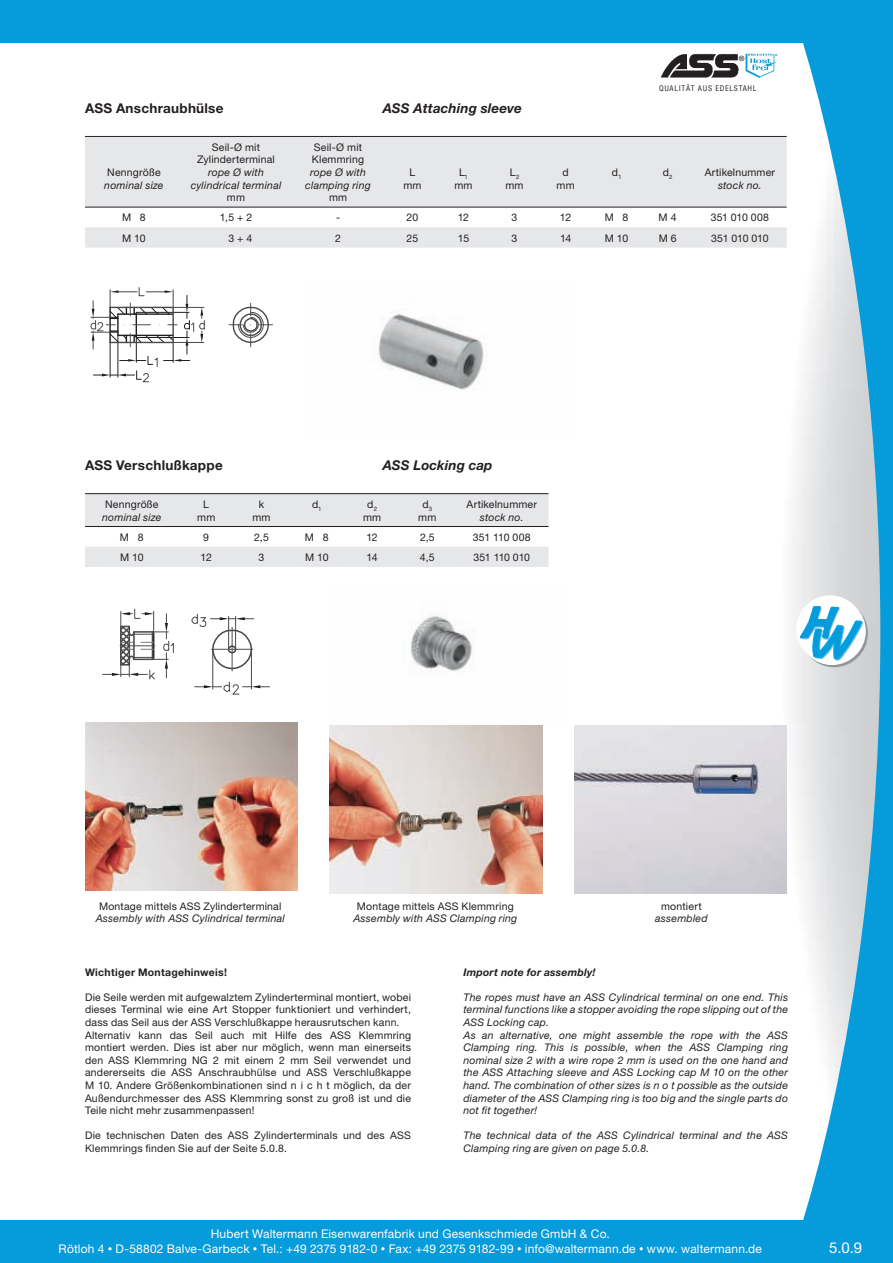
<style>
.page{position:relative;width:893px;height:1263px;background:#fff}
.page>*{position:absolute;margin:0;border:0;box-sizing:border-box;transform-origin:0 0}
.t1{font:15px "Helvetica Neue";color:#fff}
.t2{font:700 13.5px "Helvetica Neue";letter-spacing:.02em;color:#231f20}
.t3{font:italic 700 13.5px "Helvetica Neue";letter-spacing:.01em;color:#231f20}
.t4{font:12px/14.4px "Helvetica Neue";letter-spacing:.015em;color:#fff;text-align:center}
.t5{font:10.5px/12.6px "Helvetica Neue";letter-spacing:.02em;color:#231f20;text-align:center}
.t6{font:italic 10.5px/12.6px "Helvetica Neue";letter-spacing:.02em;color:#231f20}
.t7{font:700 10.5px "Helvetica Neue";letter-spacing:.025em;color:#231f20}
.t8{font:italic 700 10.5px "Helvetica Neue";letter-spacing:.02em;color:#231f20}
.t9{font:10.5px "Helvetica Neue";letter-spacing:-.005em;color:#231f20}
.t10{font:10.5px "Helvetica Neue";letter-spacing:-.03em;color:#231f20}
.t11{font:10.5px "Helvetica Neue";letter-spacing:-.02em;color:#231f20}
.t12{font:condensed 7.5px "Helvetica";letter-spacing:.09em;color:#231f20}
.t13{font:500 7.2px "Helvetica Neue";color:#231f20}
.s1{font-size:9px}
</style>
<div class="page">
<img style="left:660px;top:53px;width:79px;height:25px">
<img style="left:745px;top:53px;width:33px;height:25px">
<svg style="left:784px;top:43px;width:109px;height:1220px"></svg>
<div style="left:0;top:0;width:893px;height:43px;background:#069bda"></div>
<div style="left:0;top:1220px;width:821px;height:43px;background:#069bda"></div>
<svg style="left:796px;top:595px;width:68px;height:68px"></svg>
<svg style="left:800px;top:599px;width:68px;height:68px"></svg>
<div style="left:798px;top:597px;width:68px;height:68px;background:#fff;border-radius:50%"></div>
<svg style="left:800px;top:606px;width:63px;height:54px"></svg>
<img style="left:378px;top:313px;width:106px;height:77px">
<img style="left:411px;top:612px;width:132px;height:114px">
<svg style="left:90px;top:287px;width:115px;height:95px"></svg>
<svg style="left:229px;top:303px;width:44px;height:44px"></svg>
<hr style="left:232px;top:627px;width:1px;height:44px;background:#4e4f50">
<hr style="left:251px;top:649px;width:1px;height:40px;background:#494a4b">
<hr style="left:212px;top:649px;width:1px;height:40px;background:#494a4b">
<svg style="left:103px;top:608px;width:71px;height:72px"></svg>
<svg style="left:191px;top:614px;width:63px;height:56px"></svg>
<svg style="left:195px;top:682px;width:75px;height:13px"></svg>
<svg style="left:85px;top:493px;width:464px;height:74px"></svg>
<svg style="left:85px;top:137px;width:702px;height:111px;fill:#e6e7e9"></svg>
<svg style="left:85px;top:136px;width:702px;height:1px"></svg>
<svg style="left:85px;top:206px;width:702px;height:2px"></svg>
<img style="left:85px;top:723px;width:213px;height:168px">
<img style="left:330px;top:725px;width:212px;height:168px">
<img style="left:574px;top:725px;width:213px;height:168px">
<p class="t13" style="left:739px;top:55px;width:7px">®</p>
<p class="t2" style="left:85px;top:103px;width:140px">ASS Anschraubhülse</p>
<p class="t3" style="left:383px;top:103px;width:141px">ASS Attaching sleeve</p>
<p class="t12" style="left:659px;top:85px;width:99px">QUALITÄT AUS EDELSTAHL</p>
<p class="t5" style="left:107px;top:167px;width:55px">Nenngröße</p>
<p class="t6" style="left:104px;top:179px;width:61px">nominal size</p>
<p class="t5" style="left:197px;top:142px;width:79px">Seil-Ø mit<br>Zylinderterminal</p>
<p class="t6" style="left:191px;top:167px;width:92px;text-align:center">rope Ø with cylindrical terminal</p>
<p class="t5" style="left:227px;top:192px;width:20px">mm</p>
<p class="t5" style="left:312px;top:142px;width:54px;text-align:left">Seil-Ø mit<br>Klemmring</p>
<p class="t6" style="left:305px;top:167px;width:67px;text-align:center">rope Ø with clamping ring</p>
<p class="t5" style="left:329px;top:192px;width:20px">mm</p>
<p class="t5" style="left:403px;top:167px;width:20px">L mm</p>
<p class="t5" style="left:454px;top:167px;width:20px">L<sub>1 </sub>mm</p>
<p class="t5" style="left:505px;top:167px;width:20px">L<sub>2 </sub>mm</p>
<p class="t5" style="left:556px;top:167px;width:20px">d mm</p>
<p class="t5" style="left:612px;top:167px;width:11px">d<sub>1</sub></p>
<p class="t5" style="left:663px;top:167px;width:11px">d<sub>2</sub></p>
<p class="t5" style="left:705px;top:167px;width:72px">Artikelnummer</p>
<p class="t6" style="left:718px;top:179px;width:45px">stock no.</p>
<p class="t5" style="left:122px;top:212px;width:25px">M 8</p>
<p class="t5" style="left:220px;top:212px;width:34px">1,5 + 2</p>
<p class="t5" style="left:336px;top:212px;width:6px">-</p>
<p class="t5" style="left:407px;top:212px;width:13px">20</p>
<p class="t5" style="left:458px;top:212px;width:13px">12</p>
<p class="t5" style="left:512px;top:212px;width:7px">3</p>
<p class="t5" style="left:560px;top:212px;width:13px">12</p>
<p class="t5" style="left:605px;top:212px;width:25px">M 8</p>
<p class="t5" style="left:659px;top:212px;width:19px">M 4</p>
<p class="t5" style="left:711px;top:212px;width:60px">351 010 008</p>
<p class="t5" style="left:122px;top:233px;width:25px">M 10</p>
<p class="t5" style="left:228px;top:233px;width:25px">3 + 4</p>
<p class="t5" style="left:335px;top:233px;width:7px">2</p>
<p class="t5" style="left:407px;top:233px;width:13px">25</p>
<p class="t5" style="left:458px;top:233px;width:13px">15</p>
<p class="t5" style="left:512px;top:233px;width:7px">3</p>
<p class="t5" style="left:560px;top:233px;width:13px">14</p>
<p class="t5" style="left:605px;top:233px;width:25px">M 10</p>
<p class="t5" style="left:659px;top:233px;width:19px">M 6</p>
<p class="t11" style="left:711px;top:234px;width:59px">351 010 010</p>
<p class="t2" style="left:85px;top:460px;width:139px">ASS Verschlußkappe</p>
<p class="t3" style="left:383px;top:460px;width:111px">ASS Locking cap</p>
<p class="t5" style="left:105px;top:499px;width:55px">Nenngröße</p>
<p class="t6" style="left:102px;top:511px;width:61px">nominal size</p>
<p class="t5" style="left:197px;top:499px;width:20px">L mm</p>
<p class="t5" style="left:252px;top:499px;width:20px">k mm</p>
<p class="t5" style="left:312px;top:499px;width:11px">d<sub>1</sub></p>
<p class="t5" style="left:363px;top:499px;width:20px">d<sub>2 </sub>mm</p>
<p class="t5" style="left:418px;top:499px;width:20px">d<sub>3 </sub>mm</p>
<p class="t5" style="left:467px;top:499px;width:72px">Artikelnummer</p>
<p class="t6" style="left:480px;top:511px;width:45px">stock no.</p>
<p class="t5" style="left:120px;top:532px;width:25px">M 8</p>
<p class="t5" style="left:203px;top:532px;width:7px">9</p>
<p class="t5" style="left:254px;top:532px;width:16px">2,5</p>
<p class="t5" style="left:305px;top:532px;width:25px">M 8</p>
<p class="t5" style="left:366px;top:532px;width:13px">12</p>
<p class="t5" style="left:420px;top:532px;width:16px">2,5</p>
<p class="t9" style="left:473px;top:533px;width:59px">351 110 008</p>
<p class="t5" style="left:120px;top:552px;width:25px">M 10</p>
<p class="t5" style="left:201px;top:552px;width:13px">12</p>
<p class="t5" style="left:259px;top:552px;width:7px">3</p>
<p class="t5" style="left:305px;top:552px;width:25px">M 10</p>
<p class="t5" style="left:366px;top:552px;width:13px">14</p>
<p class="t5" style="left:420px;top:552px;width:16px">4,5</p>
<p class="t10" style="left:473px;top:553px;width:58px">351 110 010</p>
<p class="t5" style="left:99px;top:901px;width:184px">Montage mittels ASS Zylinderterminal</p>
<p class="t6" style="left:96px;top:913px;width:191px">Assembly with ASS Cylindrical terminal</p>
<p class="t5" style="left:357px;top:901px;width:158px">Montage mittels ASS Klemmring</p>
<p class="t6" style="left:353px;top:913px;width:165px">Assembly with ASS Clamping ring</p>
<p class="t5" style="left:661px;top:901px;width:42px">montiert</p>
<p class="t6" style="left:655px;top:913px;width:54px">assembled</p>
<p class="t7" style="left:85px;top:968px;width:144px">Wichtiger Montagehinweis!</p>
<p class="t5" style="left:85px;top:992px;width:327px;text-align:left">Die Seile werden mit aufgewalztem Zylinderterminal montiert, wobei dieses Terminal wie eine Art Stopper funktioniert und verhindert, dass das Seil aus der ASS Verschlußkappe herausrutschen kann.<br>Alternativ kann das Seil auch mit Hilfe des ASS Klemmring montiert werden. Dies ist aber nur möglich, wenn man einerseits den ASS Klemmring NG 2 mit einem 2 mm Seil verwendet und andererseits die ASS Anschraubhülse und ASS Verschlußkappe M 10. Andere Größenkombinationen sind n i c h t möglich, da der Außendurchmesser des ASS Klemmring sonst zu groß ist und die Teile nicht mehr zusammenpassen!</p>
<p class="t5" style="left:85px;top:1130px;width:327px;text-align:left">Die technischen Daten des ASS Zylinderterminals und des ASS<br>Klemmrings finden Sie auf der Seite 5.0.8.</p>
<p class="t8" style="left:463px;top:968px;width:134px">Import note for assembly!</p>
<p class="t6" style="left:463px;top:992px;width:326px">The ropes must have an ASS Cylindrical terminal on one end. This terminal functions like a stopper avoiding the rope slipping out of the ASS Locking cap.<br>As an alternative, one might assemble the rope with the ASS Clamping ring. This is possible, when the ASS Clamping ring nominal size 2 with a wire rope 2 mm is used on the one hand and the ASS Attaching sleeve and ASS Locking cap M 10 on the other hand. The combination of other sizes is n o t possible as the outside diameter of the ASS Clamping ring is too big and the single parts do not fit together!</p>
<p class="t6" style="left:463px;top:1130px;width:326px">The technical data of the ASS Cylindrical terminal and the ASS<br>Clamping ring are given on page 5.0.8.</p>
<p class="t4" style="left:59px;top:1228px;width:705px">Hubert Waltermann Eisenwarenfabrik und Gesenkschmiede GmbH &amp; Co.<br>Rötloh 4 <span class="s1">•</span> D-58802 Balve-Garbeck <span class="s1">•</span> Tel.: +49 2375 9182-0 <span class="s1">•</span> Fax: +49 2375 9182-99 <span class="s1">•</span> info@waltermann.de <span class="s1">•</span> www. waltermann.de</p>
<h1 class="t1" style="left:829px;top:1242px;width:35px">5.0.9</h1>
</div>
